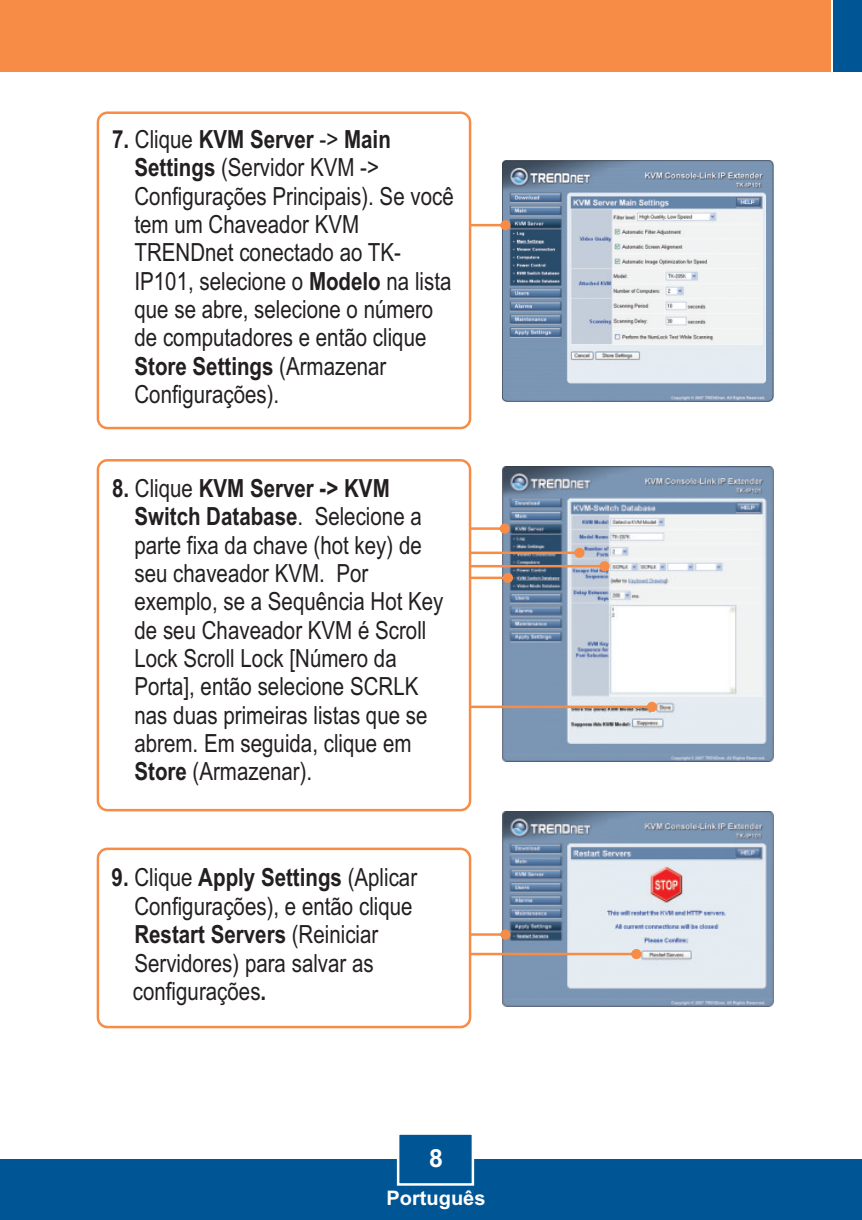
<style>
.page{position:relative;width:862px;height:1220px;background:#fff}
.page>*{position:absolute;margin:0;border:0;box-sizing:border-box;transform-origin:0 0}
.t1{font:25px/28.5px "Arial Narrow";color:#231f20}
.t2{font:700 25px "Arial";color:#fff}
.t3{font:700 20px "Arial";color:#fff}
.s1{font-weight:700}
</style>
<div class="page">
<div style="left:0;top:1159px;width:861px;height:61px;background:#005595"></div>
<div style="left:0;top:0;width:830px;height:72px;background:#f68c45"></div>
<div style="left:832px;top:0;width:29px;height:72px;background:#005595"></div>
<svg style="left:396px;top:1134px;width:79px;height:52px"></svg>
<img style="left:502px;top:161px;width:270px;height:241px">
<svg style="left:471px;top:220px;width:39px;height:10px"></svg>
<div style="left:97px;top:111px;width:374px;height:318px;background:#fff;border:3px solid #f68c45;border-radius:9px"></div>
<img style="left:502px;top:466px;width:270px;height:295px">
<img style="left:502px;top:811px;width:270px;height:195px">
<svg style="left:471px;top:523px;width:38px;height:10px"></svg>
<svg style="left:471px;top:548px;width:138px;height:35px"></svg>
<svg style="left:471px;top:929px;width:39px;height:10px"></svg>
<svg style="left:471px;top:949px;width:170px;height:10px"></svg>
<div style="left:97px;top:847px;width:374px;height:181px;background:#fff;border:3px solid #f68c45;border-radius:9px"></div>
<svg style="left:471px;top:651px;width:186px;height:61px"></svg>
<div style="left:97px;top:459px;width:374px;height:352px;background:#fff;border:3px solid #f68c45;border-radius:9px"></div>
<p class="t1" style="left:134px;top:127px;width:321px;text-indent:-22px"><span class="s1">7.</span> Clique <span class="s1">KVM Server</span> -&gt; <span class="s1">Main<br>Settings</span> (Servidor KVM -&gt;<br>Configurações Principais). Se você tem um Chaveador KVM<br>TRENDnet conectado ao TK-<br>IP101, selecione o <span class="s1">Modelo</span> na lista que se abre, selecione o número de computadores e então clique<br><span class="s1">Store Settings</span> (Armazenar<br>Configurações).</p>
<p class="t1" style="left:134px;top:476px;width:310px;text-indent:-22px"><span class="s1">8.</span> Clique <span class="s1">KVM Server -&gt; KVM<br>Switch Database</span>. Selecione a parte fixa da chave (hot key) de seu chaveador KVM. Por exemplo, se a Sequência Hot Key de seu Chaveador KVM é Scroll<br>Lock Scroll Lock [Número da<br>Porta], então selecione SCRLK nas duas primeiras listas que se abrem. Em seguida, clique em<br><span class="s1">Store</span> (Armazenar).</p>
<p class="t1" style="left:133px;top:865px;width:286px;text-indent:-21px"><span class="s1">9.</span> Clique <span class="s1">Apply Settings</span> (Aplicar<br>Configurações), e então clique<br><span class="s1">Restart Servers</span> (Reiniciar<br>Servidores) para salvar as configurações<span class="s1">.</span></p>
<p class="t2" style="left:429px;top:1149px;width:15px">8</p>
<p class="t3" style="left:386px;top:1190px;width:100px">Português</p>
</div>
